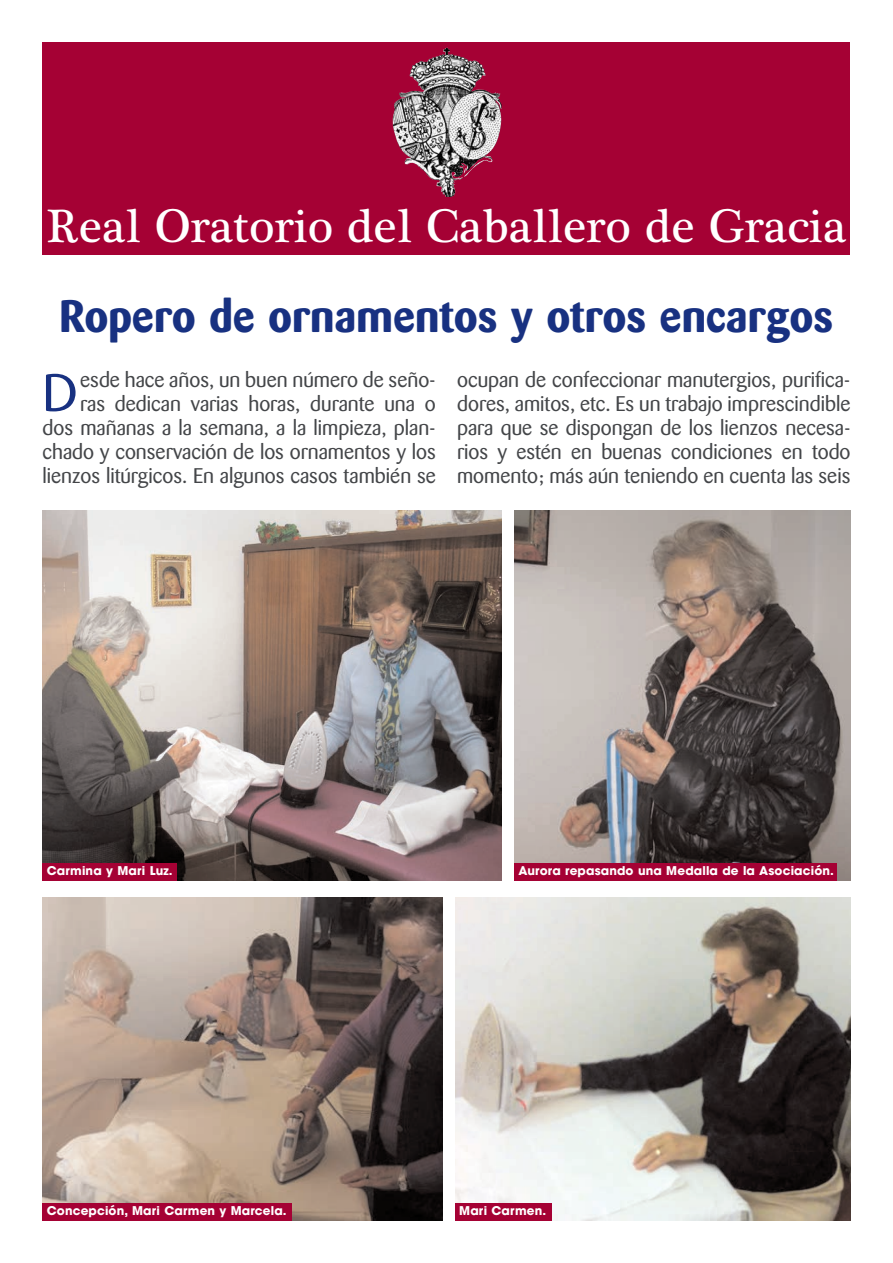
<style>
.page{position:relative;width:893px;height:1263px;background:#fff}
.page>*{position:absolute;margin:0;border:0;box-sizing:border-box;transform-origin:0 0}
.t1{font:52.35px "Barmeno";color:#183181}
.t2{font:48px "Plantagenet Cherokee";color:#fff}
.t3{font:700 45px "Barmeno";letter-spacing:.005em;color:#183181}
.t4{font:21px/24px "Barmeno";color:#434548;text-align:right}
.t5{font:700 12px "Avant Garde";letter-spacing:.01em;color:#fff}
</style>
<div class="page">
<div style="left:43px;top:43px;width:807px;height:212px;background:#a50134"></div>
<img style="left:393px;top:48px;width:99px;height:149px">
<img style="left:43px;top:897px;width:399px;height:323px">
<img style="left:43px;top:510px;width:459px;height:370px">
<img style="left:514px;top:510px;width:336px;height:370px">
<img style="left:455px;top:897px;width:395px;height:323px">
<div style="left:43px;top:863px;width:134px;height:17px;background:#a50134"></div>
<div style="left:43px;top:1203px;width:249px;height:17px;background:#a50134"></div>
<div style="left:455px;top:1203px;width:96px;height:17px;background:#a50134"></div>
<div style="left:514px;top:863px;width:323px;height:17px;background:#a50134"></div>
<h2 class="t2" style="left:47px;top:198px;width:801px">Real Oratorio del Caballero de Gracia</h2>
<h3 class="t3" style="left:59px;top:293px;width:775px">Ropero de ornamentos y otros encargos</h3>
<h1 class="t1" style="left:43px;top:371px;width:36px">D</h1>
<p class="t4" style="left:43px;top:369px;width:395px">esde hace años, un buen número de seño-<br>ras dedican varias horas, durante una o<br>dos mañanas a la semana, a la limpieza, plan&shy;chado y conservación de los ornamentos y los lienzos litúrgicos. En algunos casos también se</p>
<p class="t4" style="left:457px;top:369px;width:395px;text-align:justify">ocupan de confeccionar manutergios, purifica&shy;dores, amitos, etc. Es un trabajo imprescindible para que se dispongan de los lienzos necesa&shy;rios y estén en buenas condiciones en todo momento; más aún teniendo en cuenta las seis</p>
<p class="t5" style="left:47px;top:866px;width:127px">Carmina y Mari Luz.</p>
<p class="t5" style="left:518px;top:866px;width:317px">Aurora repasando una Medalla de la Asociación.</p>
<p class="t5" style="left:47px;top:1206px;width:241px">Concepción, Mari Carmen y Marcela.</p>
<p class="t5" style="left:459px;top:1206px;width:88px">Mari Carmen.</p>
</div>
